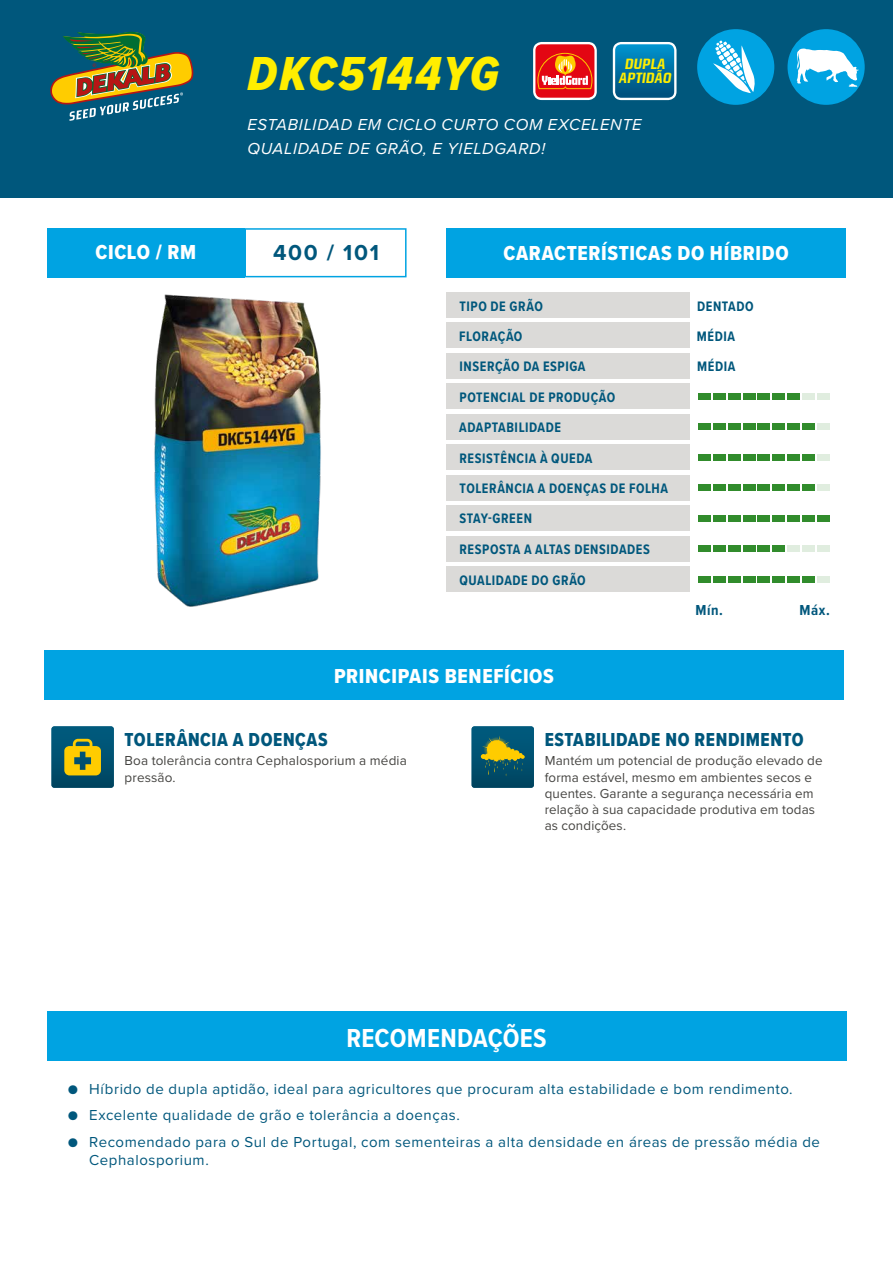
<style>
.page{position:relative;width:893px;height:1263px;background:#fff}
.page>*{position:absolute;margin:0;border:0;box-sizing:border-box;transform-origin:0 0}
.t1{font:49.5px "Proxima Nova Cond Extrabld It";letter-spacing:.035em;color:#fe0}
.t2{font:700 27px "Proxima Nova Cond";letter-spacing:.01em;color:#fff}
.t3{font:700 22.5px "Proxima Nova";letter-spacing:.075em;color:#00577c}
.t4{font:21px "Proxima Nova Cond Extrabld";letter-spacing:.03em;color:#fff}
.t5{font:19.5px "Proxima Nova Cond Extrabld";letter-spacing:.03em;color:#00577c;scale:.96 1}
.t6{font:italic 16.5px/24px "Proxima Nova";letter-spacing:.04em;color:#fff}
.t7{font:15px/18px "Proxima Nova";letter-spacing:.035em;color:#00577c}
.t8{font:italic 700 15px "Morgan Sn Cn Lining";color:#fe0}
.t9{font:700 15px "Proxima Nova Cond";letter-spacing:.04em;color:#00577c}
.t10{font:700 14.25px/30.5px "Proxima Nova Cond";letter-spacing:.04em;color:#00577c;scale:.96 1}
.t11{font:13.5px/16.2px "Proxima Nova";letter-spacing:.01em;color:#454441}
.s1{font-family:"Proxima Nova Cond"}
</style>
<div class="page">
<div style="left:0;top:0;width:893px;height:197px;background:#00577c"></div>
<svg style="left:50px;top:32px;width:143px;height:89px"></svg>
<div style="left:697px;top:29px;width:77px;height:76px;background:#00a3e2;border-radius:50%"></div>
<svg style="left:713px;top:41px;width:42px;height:52px"></svg>
<svg style="left:613px;top:42px;width:63px;height:58px"></svg>
<div style="left:787px;top:29px;width:78px;height:76px;background:#00a3e2;border-radius:50%"></div>
<svg style="left:796px;top:48px;width:63px;height:39px"></svg>
<div style="left:44px;top:651px;width:799px;height:49px;background:#00a3e2"></div>
<div style="left:47px;top:228px;width:197px;height:49px;background:#00a3e2"></div>
<div style="left:446px;top:228px;width:400px;height:49px;background:#00a3e2"></div>
<div style="left:244px;top:228px;width:163px;height:49px;border:2px solid #00a3e2"></div>
<div style="left:446px;top:475px;width:244px;height:25px;background:#d5d4d2"></div>
<div style="left:446px;top:505px;width:244px;height:26px;background:#d5d4d2"></div>
<div style="left:446px;top:536px;width:244px;height:25px;background:#d5d4d2"></div>
<div style="left:446px;top:566px;width:244px;height:26px;background:#d5d4d2"></div>
<div style="left:446px;top:383px;width:244px;height:26px;background:#d5d4d2"></div>
<div style="left:446px;top:292px;width:244px;height:26px;background:#d5d4d2"></div>
<div style="left:446px;top:414px;width:244px;height:26px;background:#d5d4d2"></div>
<div style="left:446px;top:322px;width:244px;height:26px;background:#d5d4d2"></div>
<div style="left:446px;top:444px;width:244px;height:26px;background:#d5d4d2"></div>
<div style="left:446px;top:353px;width:244px;height:26px;background:#d5d4d2"></div>
<div style="left:713px;top:393px;width:13px;height:6px;background:#318c2c"></div>
<div style="left:713px;top:424px;width:13px;height:6px;background:#318c2c"></div>
<div style="left:713px;top:454px;width:13px;height:6px;background:#318c2c"></div>
<div style="left:713px;top:485px;width:13px;height:6px;background:#318c2c"></div>
<div style="left:713px;top:515px;width:13px;height:6px;background:#318c2c"></div>
<div style="left:713px;top:545px;width:13px;height:7px;background:#318c2c"></div>
<div style="left:713px;top:576px;width:13px;height:6px;background:#318c2c"></div>
<div style="left:698px;top:393px;width:13px;height:6px;background:#318c2c"></div>
<div style="left:698px;top:424px;width:13px;height:6px;background:#318c2c"></div>
<div style="left:698px;top:454px;width:13px;height:6px;background:#318c2c"></div>
<div style="left:698px;top:485px;width:13px;height:6px;background:#318c2c"></div>
<div style="left:698px;top:515px;width:13px;height:6px;background:#318c2c"></div>
<div style="left:698px;top:545px;width:13px;height:7px;background:#318c2c"></div>
<div style="left:698px;top:576px;width:13px;height:6px;background:#318c2c"></div>
<div style="left:757px;top:393px;width:13px;height:6px;background:#318c2c"></div>
<div style="left:757px;top:424px;width:13px;height:6px;background:#318c2c"></div>
<div style="left:757px;top:454px;width:13px;height:6px;background:#318c2c"></div>
<div style="left:757px;top:485px;width:13px;height:6px;background:#318c2c"></div>
<div style="left:757px;top:515px;width:13px;height:6px;background:#318c2c"></div>
<div style="left:757px;top:545px;width:13px;height:7px;background:#318c2c"></div>
<div style="left:757px;top:576px;width:13px;height:6px;background:#318c2c"></div>
<div style="left:802px;top:393px;width:13px;height:6px;background:#e0eddf"></div>
<div style="left:802px;top:424px;width:13px;height:6px;background:#318c2c"></div>
<div style="left:802px;top:454px;width:13px;height:6px;background:#318c2c"></div>
<div style="left:802px;top:485px;width:13px;height:6px;background:#318c2c"></div>
<div style="left:802px;top:515px;width:13px;height:6px;background:#318c2c"></div>
<div style="left:802px;top:545px;width:13px;height:7px;background:#e0eddf"></div>
<div style="left:802px;top:576px;width:13px;height:6px;background:#318c2c"></div>
<div style="left:728px;top:393px;width:12px;height:6px;background:#318c2c"></div>
<div style="left:728px;top:424px;width:12px;height:6px;background:#318c2c"></div>
<div style="left:728px;top:454px;width:12px;height:6px;background:#318c2c"></div>
<div style="left:728px;top:485px;width:12px;height:6px;background:#318c2c"></div>
<div style="left:728px;top:515px;width:12px;height:6px;background:#318c2c"></div>
<div style="left:728px;top:545px;width:12px;height:7px;background:#318c2c"></div>
<div style="left:728px;top:576px;width:12px;height:6px;background:#318c2c"></div>
<div style="left:772px;top:393px;width:13px;height:6px;background:#318c2c"></div>
<div style="left:772px;top:424px;width:13px;height:6px;background:#318c2c"></div>
<div style="left:772px;top:454px;width:13px;height:6px;background:#318c2c"></div>
<div style="left:772px;top:485px;width:13px;height:6px;background:#318c2c"></div>
<div style="left:772px;top:515px;width:13px;height:6px;background:#318c2c"></div>
<div style="left:772px;top:545px;width:13px;height:7px;background:#318c2c"></div>
<div style="left:772px;top:576px;width:13px;height:6px;background:#318c2c"></div>
<div style="left:817px;top:393px;width:13px;height:6px;background:#e0eddf"></div>
<div style="left:817px;top:424px;width:13px;height:6px;background:#e0eddf"></div>
<div style="left:817px;top:454px;width:13px;height:6px;background:#e0eddf"></div>
<div style="left:817px;top:485px;width:13px;height:6px;background:#e0eddf"></div>
<div style="left:817px;top:515px;width:13px;height:6px;background:#318c2c"></div>
<div style="left:817px;top:545px;width:13px;height:7px;background:#e0eddf"></div>
<div style="left:817px;top:576px;width:13px;height:6px;background:#e0eddf"></div>
<div style="left:743px;top:393px;width:12px;height:6px;background:#318c2c"></div>
<div style="left:743px;top:424px;width:12px;height:6px;background:#318c2c"></div>
<div style="left:743px;top:454px;width:12px;height:6px;background:#318c2c"></div>
<div style="left:743px;top:485px;width:12px;height:6px;background:#318c2c"></div>
<div style="left:743px;top:515px;width:12px;height:6px;background:#318c2c"></div>
<div style="left:743px;top:545px;width:12px;height:7px;background:#318c2c"></div>
<div style="left:743px;top:576px;width:12px;height:6px;background:#318c2c"></div>
<div style="left:787px;top:393px;width:13px;height:6px;background:#318c2c"></div>
<div style="left:787px;top:424px;width:13px;height:6px;background:#318c2c"></div>
<div style="left:787px;top:454px;width:13px;height:6px;background:#318c2c"></div>
<div style="left:787px;top:485px;width:13px;height:6px;background:#318c2c"></div>
<div style="left:787px;top:515px;width:13px;height:6px;background:#318c2c"></div>
<div style="left:787px;top:545px;width:13px;height:7px;background:#e0eddf"></div>
<div style="left:787px;top:576px;width:13px;height:6px;background:#318c2c"></div>
<svg style="left:533px;top:42px;width:64px;height:58px;background:#e7564a"></svg>
<img style="left:154px;top:294px;width:167px;height:313px">
<div style="left:47px;top:1011px;width:799px;height:50px;background:#00a3e2"></div>
<svg style="left:472px;top:726px;width:62px;height:62px;background:#28635f"></svg>
<svg style="left:52px;top:726px;width:62px;height:62px;background:#406f55"></svg>
<h1 class="t1" style="left:247px;top:37px;width:253px">DKC5144YG</h1>
<p class="t8" style="left:625px;top:55px;width:42px">DUPLA</p>
<p class="t8" style="left:619px;top:69px;width:54px">APTIDÃO</p>
<p class="t6" style="left:247px;top:112px;width:396px">ESTABILIDAD EM CICLO CURTO COM EXCELENTE<br>QUALIDADE DE GRÃO, E YIELDGARD!</p>
<h3 class="t4" style="left:96px;top:237px;width:102px">CICLO / RM</h3>
<h3 class="t3" style="left:273px;top:236px;width:107px">400 / 101</h3>
<h3 class="t4" style="left:503px;top:238px;width:287px">CARACTERÍSTICAS DO HÍBRIDO</h3>
<p class="t10" style="left:460px;top:290px;width:88px">TIPO DE GRÃO</p>
<p class="t10" style="left:697px;top:290px;width:60px">DENTADO</p>
<p class="t10" style="left:459px;top:321px;width:67px">FLORAÇÃO</p>
<p class="t10" style="left:697px;top:321px;width:41px">MÉDIA</p>
<p class="t10" style="left:460px;top:351px;width:133px">INSERÇÃO DA ESPIGA</p>
<p class="t10" style="left:697px;top:351px;width:41px">MÉDIA</p>
<p class="t10" style="left:460px;top:382px;width:164px">POTENCIAL DE PRODUÇÃO</p>
<p class="t10" style="left:459px;top:412px;width:108px">ADAPTABILIDADE</p>
<p class="t10" style="left:460px;top:442px;width:140px">RESISTÊNCIA À QUEDA</p>
<p class="t10" style="left:460px;top:473px;width:219px">TOLERÂNCIA A DOENÇAS DE FOLHA<br>STAY-GREEN<br>RESPOSTA A ALTAS DENSIDADES<br>QUALIDADE DO GRÃO</p>
<h3 class="t4" style="left:334px;top:661px;width:221px">PRINCIPAIS BENEFÍCIOS</h3>
<p class="t9" style="left:695px;top:599px;width:29px">Mín.</p>
<p class="t9" style="left:799px;top:599px;width:32px">Máx.</p>
<h3 class="t5" style="left:125px;top:725px;width:213px">TOLERÂNCIA A DOENÇAS</h3>
<p class="t11" style="left:125px;top:752px;width:284px">Boa tolerância contra Cephalosporium a média pressão.</p>
<h3 class="t5" style="left:545px;top:725px;width:271px">ESTABILIDADE NO RENDIMENTO</h3>
<p class="t11" style="left:545px;top:752px;width:279px">Mantém um potencial de produção elevado de forma estável, mesmo em ambientes secos e quentes. Garante a segurança necessária em relação à sua capacidade produtiva em todas as condições.</p>
<h2 class="t2" style="left:346px;top:1018px;width:202px">RECOMENDAÇÕES</h2>
<p class="t7" style="left:68px;top:1079px;width:726px"><span class="s1">●</span> Híbrido de dupla aptidão, ideal para agricultores que procuram alta estabilidade e bom rendimento.</p>
<p class="t7" style="left:68px;top:1106px;width:393px"><span class="s1">●</span> Excelente qualidade de grão e tolerância a doenças.</p>
<p class="t7" style="left:89px;top:1132px;width:732px;text-indent:-21px"><span class="s1">●</span> Recomendado para o Sul de Portugal, com sementeiras a alta densidade en áreas de pressão média de<br>Cephalosporium.</p>
</div>
